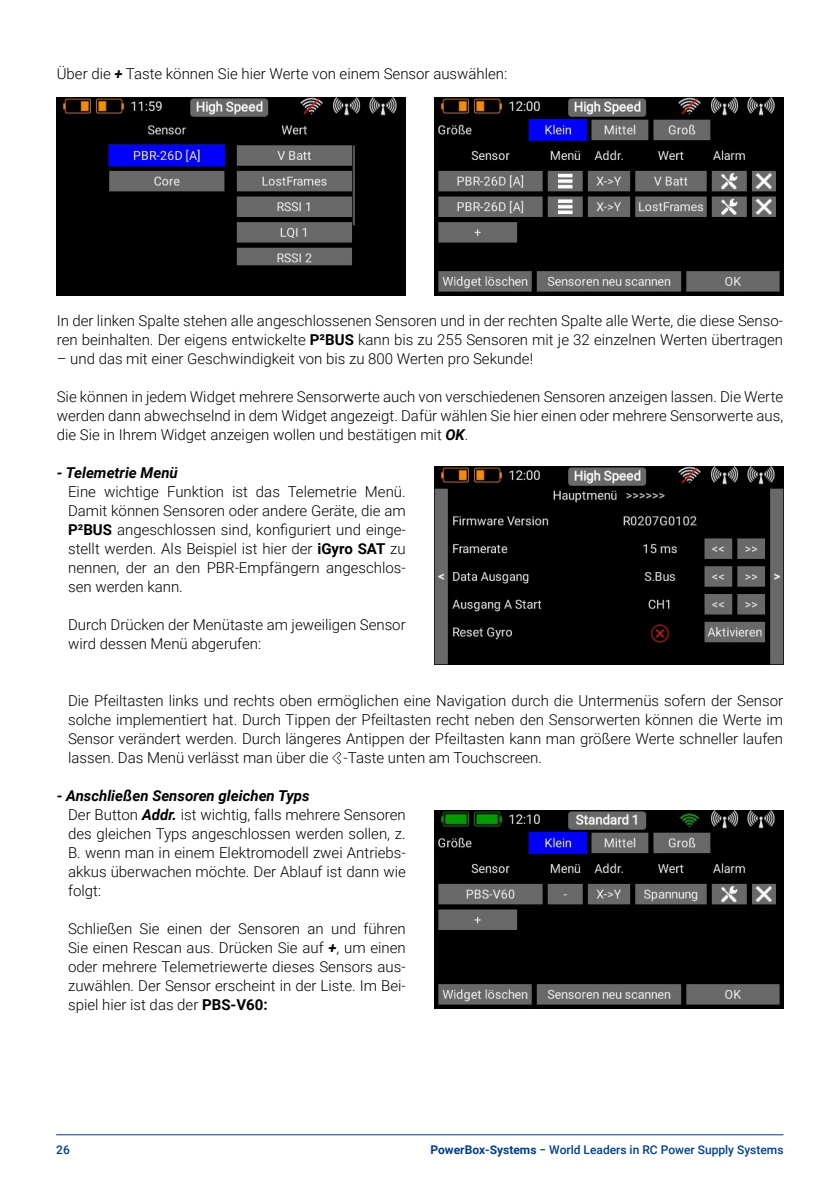
<style>
.page{position:relative;width:840px;height:1191px;background:#fff}
.page>*{position:absolute;margin:0;border:0;box-sizing:border-box;transform-origin:0 0}
.t1{font:300 15px/19px "Roboto";color:#000;text-align:justify}
.t2{font:italic 700 15px "Roboto";color:#000}
.t3{font:500 12px "Roboto";color:#003f89}
.s1{font-weight:700;font-style:italic}
.s2{font-weight:700}
</style>
<div class="page">
<hr style="left:56px;top:1134px;width:727px;height:1px;background:#003f89">
<img style="left:434px;top:466px;width:349px;height:198px">
<img style="left:434px;top:810px;width:349px;height:198px">
<img style="left:57px;top:98px;width:348px;height:197px">
<img style="left:434px;top:98px;width:348px;height:197px">
<svg style="left:332px;top:751px;width:9px;height:13px"></svg>
<p class="t1" style="left:57px;top:63px;width:452px">Über die <span class="s1">+</span> Taste können Sie hier Werte von einem Sensor auswählen:</p>
<p class="t1" style="left:57px;top:310px;width:727px">In der linken Spalte stehen alle angeschlossenen Sensoren und in der rechten Spalte alle Werte, die diese Senso&shy;ren beinhalten. Der eigens entwickelte <span class="s2">P²BUS</span> kann bis zu 255 Sensoren mit je 32 einzelnen Werten übertragen</p>
<p class="t1" style="left:57px;top:348px;width:477px">– und das mit einer Geschwindigkeit von bis zu 800 Werten pro Sekunde!</p>
<p class="t1" style="left:57px;top:386px;width:727px">Sie können in jedem Widget mehrere Sensorwerte auch von verschiedenen Sensoren anzeigen lassen. Die Werte werden dann abwechselnd in dem Widget angezeigt. Dafür wählen Sie hier einen oder mehrere Sensorwerte aus, die Sie in Ihrem Widget anzeigen wollen und bestätigen mit <span class="s1">OK</span>.</p>
<p class="t2" style="left:57px;top:462px;width:122px">- Telemetrie Menü</p>
<p class="t1" style="left:68px;top:481px;width:339px">Eine wichtige Funktion ist das Telemetrie Menü.<br>Damit können Sensoren oder andere Geräte, die am <span class="s2">P²BUS</span> angeschlossen sind, konfiguriert und einge&shy;stellt werden. Als Beispiel ist hier der <span class="s2">iGyro SAT</span> zu nennen, der an den PBR-Empfängern angeschlos&shy;sen werden kann.</p>
<p class="t1" style="left:68px;top:614px;width:339px">Durch Drücken der Menütaste am jeweiligen Sensor wird dessen Menü abgerufen:</p>
<p class="t1" style="left:68px;top:690px;width:716px">Die Pfeiltasten links und rechts oben ermöglichen eine Navigation durch die Untermenüs sofern der Sensor solche implementiert hat. Durch Tippen der Pfeiltasten recht neben den Sensorwerten können die Werte im Sensor verändert werden. Durch längeres Antippen der Pfeiltasten kann man größere Werte schneller laufen lassen. Das Menü verlässt man über die -Taste unten am Touchscreen.</p>
<p class="t1" style="left:68px;top:785px;width:339px;text-align:left;text-indent:-11px"><span class="s1">- Anschließen Sensoren gleichen Typs<br></span>Der Button <span class="s1">Addr.</span> ist wichtig, falls mehrere Sensoren des gleichen Typs angeschlossen werden sollen, z.<br>B. wenn man in einem Elektromodell zwei Antriebs&shy;akkus überwachen möchte. Der Ablauf ist dann wie folgt:</p>
<p class="t1" style="left:68px;top:918px;width:339px">Schließen Sie einen der Sensoren an und führen Sie einen Rescan aus. Drücken Sie auf <span class="s1">+</span>, um einen oder mehrere Telemetriewerte dieses Sensors aus&shy;zuwählen. Der Sensor erscheint in der Liste. Im Bei&shy;spiel hier ist das der <span class="s2">PBS-V60:</span></p>
<p class="t3" style="left:56px;top:1141px;width:15px">26</p>
<p class="t3" style="left:430px;top:1141px;width:354px"><span class="s2">PowerBox-Systems</span> − World Leaders in RC Power Supply Systems</p>
</div>
